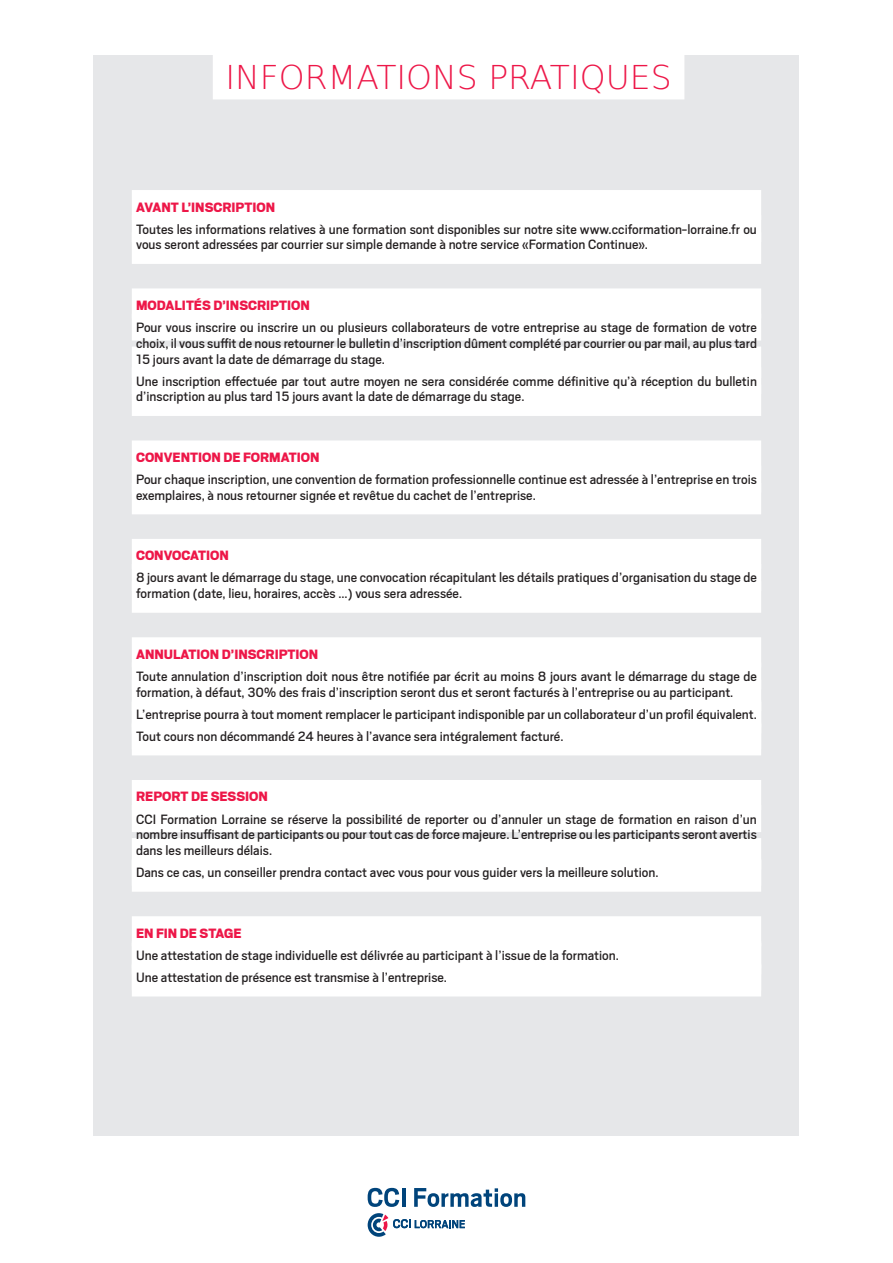
<style>
.page{position:relative;width:893px;height:1263px;background:#fff}
.page>*{position:absolute;margin:0;border:0;box-sizing:border-box;transform-origin:0 0}
.t1{font:200 33px "DejaVu Sans";color:#ed1748}
.t2{font:15px/15.8px "Scout";color:#231f20}
.t3{font:900 15px "Scout";color:#ed1748}
</style>
<div class="page">
<div style="left:94px;top:55px;width:705px;height:1080px;background:#e6e7e9"></div>
<svg style="left:368px;top:1188px;width:31px;height:19px"></svg>
<hr style="left:402px;top:1188px;width:3px;height:19px;background:#00447b">
<svg style="left:414px;top:1188px;width:111px;height:19px"></svg>
<svg style="left:368px;top:1213px;width:97px;height:24px"></svg>
<div style="left:213px;top:47px;width:471px;height:52px;background:#fff"></div>
<div style="left:132px;top:190px;width:629px;height:30px;background:#fff"></div>
<div style="left:132px;top:215px;width:629px;height:27px;background:#fff"></div>
<div style="left:132px;top:232px;width:629px;height:32px;background:#fff"></div>
<div style="left:132px;top:288px;width:629px;height:30px;background:#fff"></div>
<div style="left:132px;top:314px;width:629px;height:27px;background:#fff"></div>
<div style="left:132px;top:347px;width:629px;height:31px;background:#fff"></div>
<div style="left:132px;top:367px;width:629px;height:27px;background:#fff"></div>
<div style="left:132px;top:384px;width:629px;height:32px;background:#fff"></div>
<div style="left:132px;top:440px;width:629px;height:30px;background:#fff"></div>
<div style="left:132px;top:466px;width:629px;height:27px;background:#fff"></div>
<div style="left:132px;top:483px;width:629px;height:31px;background:#fff"></div>
<div style="left:132px;top:539px;width:629px;height:30px;background:#fff"></div>
<div style="left:132px;top:564px;width:629px;height:27px;background:#fff"></div>
<div style="left:132px;top:581px;width:629px;height:32px;background:#fff"></div>
<div style="left:132px;top:637px;width:629px;height:30px;background:#fff"></div>
<div style="left:132px;top:662px;width:629px;height:27px;background:#fff"></div>
<div style="left:132px;top:680px;width:629px;height:31px;background:#fff"></div>
<div style="left:132px;top:702px;width:629px;height:31px;background:#fff"></div>
<div style="left:132px;top:724px;width:629px;height:31px;background:#fff"></div>
<div style="left:132px;top:780px;width:629px;height:30px;background:#fff"></div>
<div style="left:132px;top:805px;width:629px;height:27px;background:#fff"></div>
<div style="left:132px;top:838px;width:629px;height:31px;background:#fff"></div>
<div style="left:132px;top:860px;width:629px;height:32px;background:#fff"></div>
<div style="left:132px;top:916px;width:629px;height:30px;background:#fff"></div>
<div style="left:132px;top:943px;width:629px;height:31px;background:#fff"></div>
<div style="left:132px;top:965px;width:629px;height:31px;background:#fff"></div>
<h1 class="t1" style="left:226px;top:53px;width:448px">INFORMATIONS PRATIQUES</h1>
<p class="t3" style="left:136px;top:197px;width:141px">AVANT L’INSCRIPTION</p>
<p class="t2" style="left:136px;top:220px;width:622px">Toutes les informations relatives à une formation sont disponibles sur notre site www.cciformation-lorraine.fr ou vous seront adressées par courrier sur simple demande à notre service «Formation Continue».</p>
<p class="t3" style="left:136px;top:295px;width:175px">MODALITÉS D’INSCRIPTION</p>
<p class="t2" style="left:136px;top:319px;width:622px;text-align:justify">Pour vous inscrire ou inscrire un ou plusieurs collaborateurs de votre entreprise au stage de formation de votre choix, il vous suffit de nous retourner le bulletin d’inscription dûment complété par courrier ou par mail, au plus tard 15 jours avant la date de démarrage du stage.</p>
<p class="t2" style="left:136px;top:372px;width:622px">Une inscription effectuée par tout autre moyen ne sera considérée comme définitive qu’à réception du bulletin d’inscription au plus tard 15 jours avant la date de démarrage du stage.</p>
<p class="t3" style="left:136px;top:448px;width:185px">CONVENTION DE FORMATION</p>
<p class="t2" style="left:136px;top:471px;width:622px">Pour chaque inscription, une convention de formation professionnelle continue est adressée à l’entreprise en trois exemplaires, à nous retourner signée et revêtue du cachet de l’entreprise.</p>
<p class="t3" style="left:136px;top:546px;width:94px">CONVOCATION</p>
<p class="t2" style="left:136px;top:569px;width:622px">8 jours avant le démarrage du stage, une convocation récapitulant les détails pratiques d’organisation du stage de formation (date, lieu, horaires, accès ...) vous sera adressée.</p>
<p class="t3" style="left:136px;top:644px;width:184px">ANNULATION D’INSCRIPTION</p>
<p class="t2" style="left:136px;top:668px;width:622px">Toute annulation d’inscription doit nous être notifiée par écrit au moins 8 jours avant le démarrage du stage de formation, à défaut, 30% des frais d’inscription seront dus et seront facturés à l’entreprise ou au participant.</p>
<p class="t2" style="left:136px;top:702px;width:622px;line-height:22px">L’entreprise pourra à tout moment remplacer le participant indisponible par un collaborateur d’un profil équivalent.<br>Tout cours non décommandé 24 heures à l’avance sera intégralement facturé.</p>
<p class="t3" style="left:136px;top:787px;width:133px">REPORT DE SESSION</p>
<p class="t2" style="left:136px;top:810px;width:622px;text-align:justify">CCI Formation Lorraine se réserve la possibilité de reporter ou d’annuler un stage de formation en raison d’un nombre insuffisant de participants ou pour tout cas de force majeure. L’entreprise ou les participants seront avertis dans les meilleurs délais.</p>
<p class="t2" style="left:136px;top:864px;width:524px">Dans ce cas, un conseiller prendra contact avec vous pour vous guider vers la meilleure solution.</p>
<p class="t3" style="left:136px;top:923px;width:107px">EN FIN DE STAGE</p>
<p class="t2" style="left:136px;top:943px;width:484px;line-height:22px">Une attestation de stage individuelle est délivrée au participant à l’issue de la formation.<br>Une attestation de présence est transmise à l’entreprise.</p>
</div>
